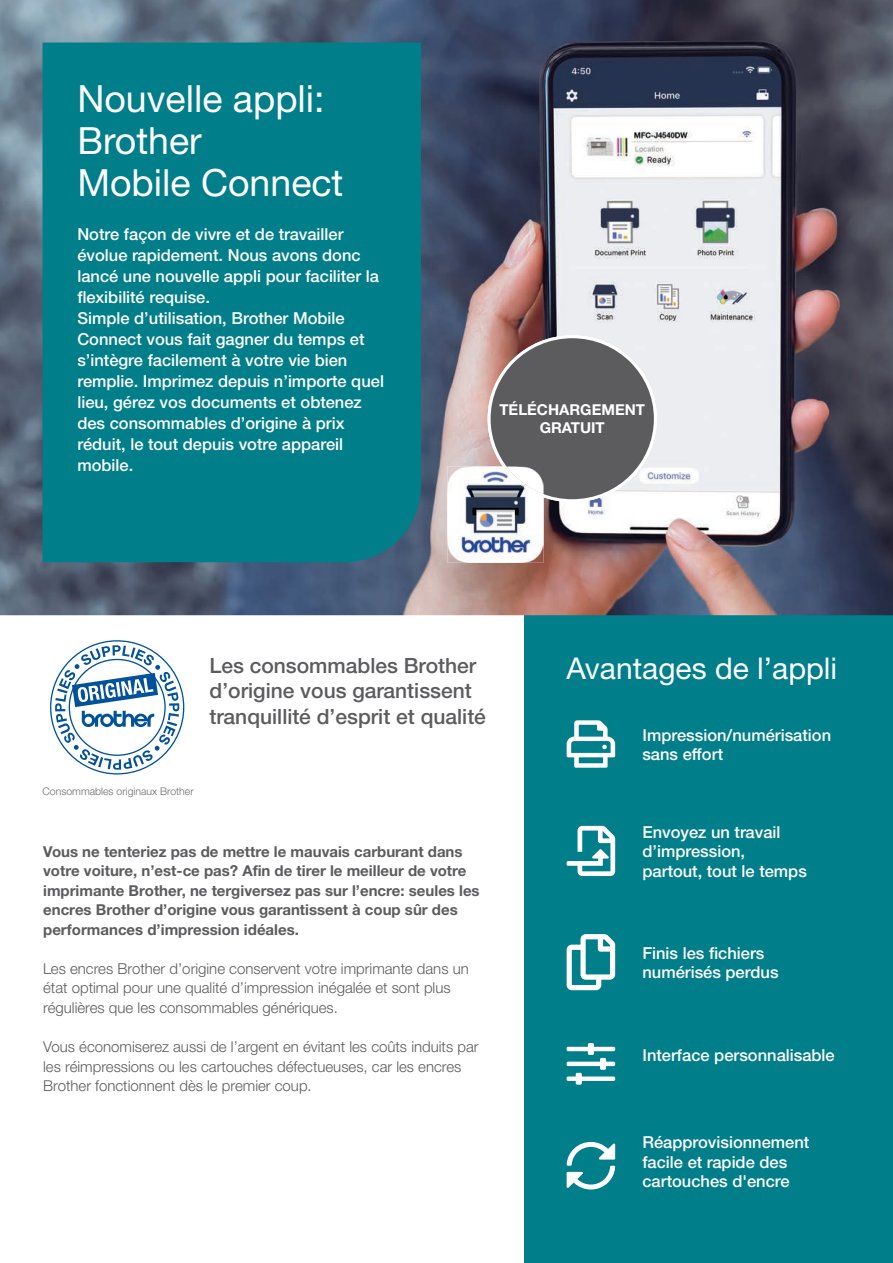
<style>
.page{position:relative;width:893px;height:1263px;background:#fff}
.page>*{position:absolute;margin:0;border:0;box-sizing:border-box;transform-origin:0 0}
.t1{font:37.5px/42px "Helvetica Neue LTW1 G";color:#fff}
.t2{font:30px "Helvetica Neue LTW1 G";color:#fff}
.t3{font:500 21px/25.5px "Helvetica Neue LTW1 G";color:#5c5c5f}
.t4{font:500 16.5px/21px "Helvetica Neue LTW1 G";color:#fff}
.t5{font:300 15px/19.5px "Helvetica Neue LTW1 G";color:#5c5c5f}
.t6{font:700 15px/19.5px "Helvetica Neue LTW1 G";color:#5c5c5f}
.t7{font:700 15px/18px "Helvetica Neue LTW1 G";color:#fff;text-align:center}
.t8{font:300 10.5px "Helvetica Neue LTW1 G";color:#6c6d70}
</style>
<div class="page">
<div style="left:524px;top:615px;width:369px;height:648px;background:#007e89"></div>
<img style="left:0;top:0;width:893px;height:615px">
<div style="left:43px;top:43px;width:378px;height:519px;background:#007e89"></div>
<svg style="left:567px;top:720px;width:48px;height:48px"></svg>
<svg style="left:567px;top:934px;width:48px;height:56px"></svg>
<svg style="left:567px;top:1043px;width:48px;height:42px"></svg>
<svg style="left:488px;top:335px;width:169px;height:167px;background:#7a7779"></svg>
<svg style="left:567px;top:826px;width:48px;height:50px"></svg>
<svg style="left:50px;top:640px;width:134px;height:134px"></svg>
<img style="left:447px;top:466px;width:96px;height:97px">
<img style="left:503px;top:466px;width:40px;height:31px">
<svg style="left:567px;top:1142px;width:48px;height:47px"></svg>
<h1 class="t1" style="left:77px;top:77px;width:268px">Nouvelle appli:<br>Brother<br>Mobile Connect</h1>
<p class="t4" style="left:77px;top:223px;width:308px">Notre façon de vivre et de travailler évolue rapidement. Nous avons donc lancé une nouvelle appli pour faciliter la flexibilité requise.<br>Simple d’utilisation, Brother Mobile Connect vous fait gagner du temps et s’intègre facilement à votre vie bien remplie. Imprimez depuis n’importe quel lieu, gérez vos documents et obtenez des consommables d’origine à prix réduit, le tout depuis votre appareil mobile.</p>
<p class="t7" style="left:499px;top:400px;width:147px">TÉLÉCHARGEMENT<br>GRATUIT</p>
<p class="t3" style="left:210px;top:652px;width:278px">Les consommables Brother d’origine vous garantissent tranquillité d’esprit et qualité</p>
<p class="t8" style="left:43px;top:785px;width:153px">Consommables originaux Brother</p>
<p class="t6" style="left:43px;top:842px;width:438px">Vous ne tenteriez pas de mettre le mauvais carburant dans votre voiture, n’est-ce pas? Afin de tirer le meilleur de votre imprimante Brother, ne tergiversez pas sur l’encre: seules les encres Brother d’origine vous garantissent à coup sûr des performances d’impression idéales.</p>
<p class="t5" style="left:43px;top:959px;width:427px">Les encres Brother d’origine conservent votre imprimante dans un état optimal pour une qualité d’impression inégalée et sont plus régulières que les consommables génériques.</p>
<p class="t5" style="left:43px;top:1037px;width:437px">Vous économiserez aussi de l’argent en évitant les coûts induits par les réimpressions ou les cartouches défectueuses, car les encres<br>Brother fonctionnent dès le premier coup.</p>
<h2 class="t2" style="left:567px;top:650px;width:272px">Avantages de l’appli</h2>
<p class="t4" style="left:642px;top:725px;width:190px;line-height:19.5px">Impression/numérisation sans effort</p>
<p class="t4" style="left:642px;top:822px;width:166px;line-height:19.5px">Envoyez un travail d’impression, partout, tout le temps</p>
<p class="t4" style="left:642px;top:943px;width:138px;line-height:19.5px">Finis les fichiers numérisés perdus</p>
<p class="t4" style="left:642px;top:1044px;width:194px">Interface personnalisable</p>
<p class="t4" style="left:642px;top:1133px;width:168px;line-height:19.5px">Réapprovisionnement facile et rapide des cartouches d'encre</p>
</div>
